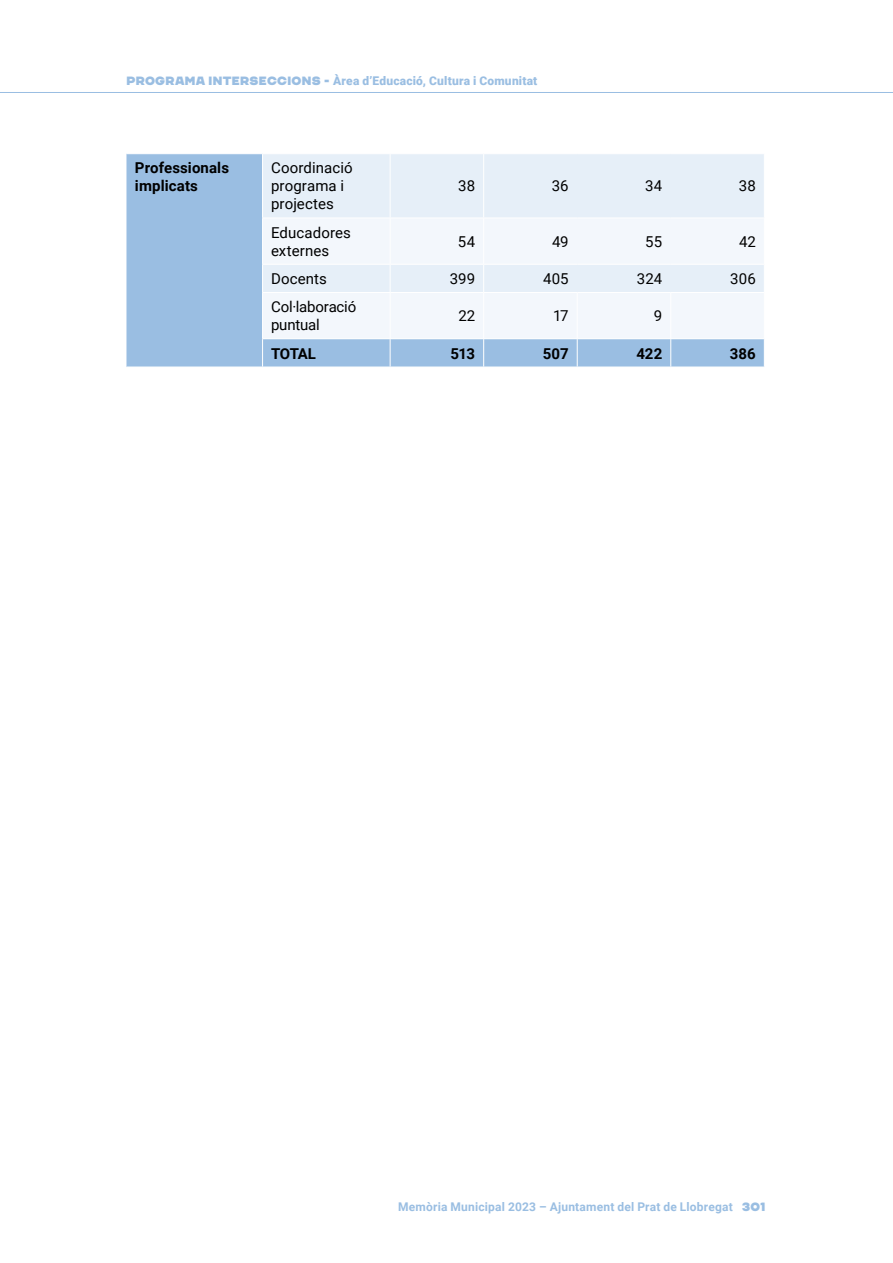
<style>
.page{position:relative;width:893px;height:1263px;background:#fff}
.page>*{position:absolute;margin:0;border:0;box-sizing:border-box;transform-origin:0 0}
.pa_de_text{font:15px/18px "Roboto";letter-spacing:.005em;color:#000}
.pa_de_text-2{font:700 15px/18px "Roboto";letter-spacing:.005em;color:#000}
.t1{font:900 12px "Roboto";letter-spacing:.015em;color:#9abee2}
.t2{font:700 12px "Roboto";letter-spacing:.015em;color:#9abee2}
.s1{font-family:"CHANEY";font-weight:400}
.s2{font-weight:400;color:#fff}
</style>
<div class="page">
<hr style="left:0;top:92px;width:893px;height:1px;background:#9abee2">
<div style="left:126px;top:154px;width:638px;height:213px;background:#9abee2"></div>
<div style="left:263px;top:154px;width:501px;height:64px;background:#e6eff8"></div>
<svg style="left:263px;top:219px;width:501px;height:119px;fill:#f3f7fc"></svg>
<hr style="left:262px;top:154px;width:1px;height:64px;background:#fff">
<hr style="left:390px;top:154px;width:1px;height:64px;background:#fff">
<hr style="left:483px;top:154px;width:1px;height:64px;background:#fff">
<hr style="left:262px;top:218px;width:128px;height:1px;background:#fff">
<hr style="left:262px;top:218px;width:1px;height:46px;background:#fff">
<hr style="left:390px;top:218px;width:94px;height:1px;background:#fff">
<hr style="left:390px;top:218px;width:1px;height:46px;background:#fff">
<hr style="left:484px;top:218px;width:93px;height:1px;background:#fff">
<hr style="left:483px;top:218px;width:1px;height:46px;background:#fff">
<hr style="left:577px;top:218px;width:94px;height:1px;background:#fff">
<hr style="left:671px;top:218px;width:94px;height:1px;background:#fff">
<hr style="left:262px;top:264px;width:128px;height:1px;background:#fff">
<svg style="left:262px;top:265px;width:1px;height:27px"></svg>
<hr style="left:390px;top:264px;width:94px;height:1px;background:#fff">
<svg style="left:390px;top:265px;width:1px;height:27px"></svg>
<hr style="left:484px;top:264px;width:93px;height:1px;background:#fff">
<svg style="left:483px;top:265px;width:1px;height:27px"></svg>
<hr style="left:577px;top:264px;width:94px;height:1px;background:#fff">
<hr style="left:671px;top:264px;width:94px;height:1px;background:#fff">
<svg style="left:262px;top:339px;width:1px;height:28px"></svg>
<svg style="left:390px;top:339px;width:1px;height:28px"></svg>
<svg style="left:483px;top:339px;width:1px;height:28px"></svg>
<svg style="left:577px;top:339px;width:1px;height:28px"></svg>
<svg style="left:670px;top:339px;width:1px;height:28px"></svg>
<hr style="left:262px;top:292px;width:128px;height:1px;background:#fff">
<hr style="left:262px;top:293px;width:1px;height:45px;background:#fff">
<hr style="left:262px;top:338px;width:128px;height:1px;background:#fff">
<hr style="left:671px;top:292px;width:94px;height:1px;background:#fff">
<hr style="left:671px;top:338px;width:94px;height:1px;background:#fff">
<hr style="left:577px;top:292px;width:94px;height:1px;background:#fff">
<hr style="left:577px;top:338px;width:94px;height:1px;background:#fff">
<hr style="left:390px;top:292px;width:94px;height:1px;background:#fff">
<hr style="left:390px;top:293px;width:1px;height:45px;background:#fff">
<hr style="left:484px;top:292px;width:93px;height:1px;background:#fff">
<hr style="left:483px;top:293px;width:1px;height:45px;background:#fff">
<hr style="left:577px;top:293px;width:1px;height:45px;background:#fff">
<hr style="left:670px;top:293px;width:1px;height:45px;background:#fff">
<hr style="left:390px;top:338px;width:94px;height:1px;background:#fff">
<hr style="left:484px;top:338px;width:93px;height:1px;background:#fff">
<p class="t1" style="left:126px;top:72px;width:412px"><span class="s1">PROGRAMA INTERSECCIONS -</span> Àrea d’Educació, Cultura i Comunitat</p>
<p class="pa_de_text-2" style="left:135px;top:159px;width:96px">Professionals implicats</p>
<p class="pa_de_text" style="left:271px;top:159px;width:83px">Coordinació programa i projectes</p>
<p class="pa_de_text" style="left:458px;top:177px;width:18px">38</p>
<p class="pa_de_text" style="left:552px;top:177px;width:18px">36</p>
<p class="pa_de_text" style="left:645px;top:177px;width:19px">34</p>
<p class="pa_de_text" style="left:739px;top:177px;width:18px">38</p>
<p class="pa_de_text" style="left:271px;top:223px;width:81px">Educadores externes</p>
<p class="pa_de_text" style="left:458px;top:232px;width:19px">54</p>
<p class="pa_de_text" style="left:552px;top:232px;width:18px">49</p>
<p class="pa_de_text" style="left:645px;top:232px;width:18px">55</p>
<p class="pa_de_text" style="left:739px;top:232px;width:18px">42</p>
<p class="pa_de_text" style="left:271px;top:269px;width:57px">Docents</p>
<p class="pa_de_text" style="left:450px;top:269px;width:27px">399</p>
<p class="pa_de_text" style="left:543px;top:269px;width:27px">405</p>
<p class="pa_de_text" style="left:637px;top:269px;width:27px">324</p>
<p class="pa_de_text" style="left:730px;top:269px;width:27px">306</p>
<p class="pa_de_text" style="left:271px;top:297px;width:87px">Col·laboració puntual</p>
<p class="pa_de_text" style="left:459px;top:306px;width:18px">22</p>
<p class="pa_de_text" style="left:553px;top:306px;width:17px">17</p>
<p class="pa_de_text" style="left:654px;top:306px;width:10px">9</p>
<p class="pa_de_text-2" style="left:271px;top:344px;width:47px">TOTAL</p>
<p class="pa_de_text-2" style="left:450px;top:344px;width:26px">513</p>
<p class="pa_de_text-2" style="left:543px;top:344px;width:27px">507</p>
<p class="pa_de_text-2" style="left:636px;top:344px;width:27px">422</p>
<p class="pa_de_text-2" style="left:730px;top:344px;width:27px">386</p>
<p class="t2" style="left:398px;top:1198px;width:369px">Memòria Municipal 2023 – Ajuntament del Prat de Llobregat <span class="s2">|</span> <span class="s1">301</span></p>
</div>
